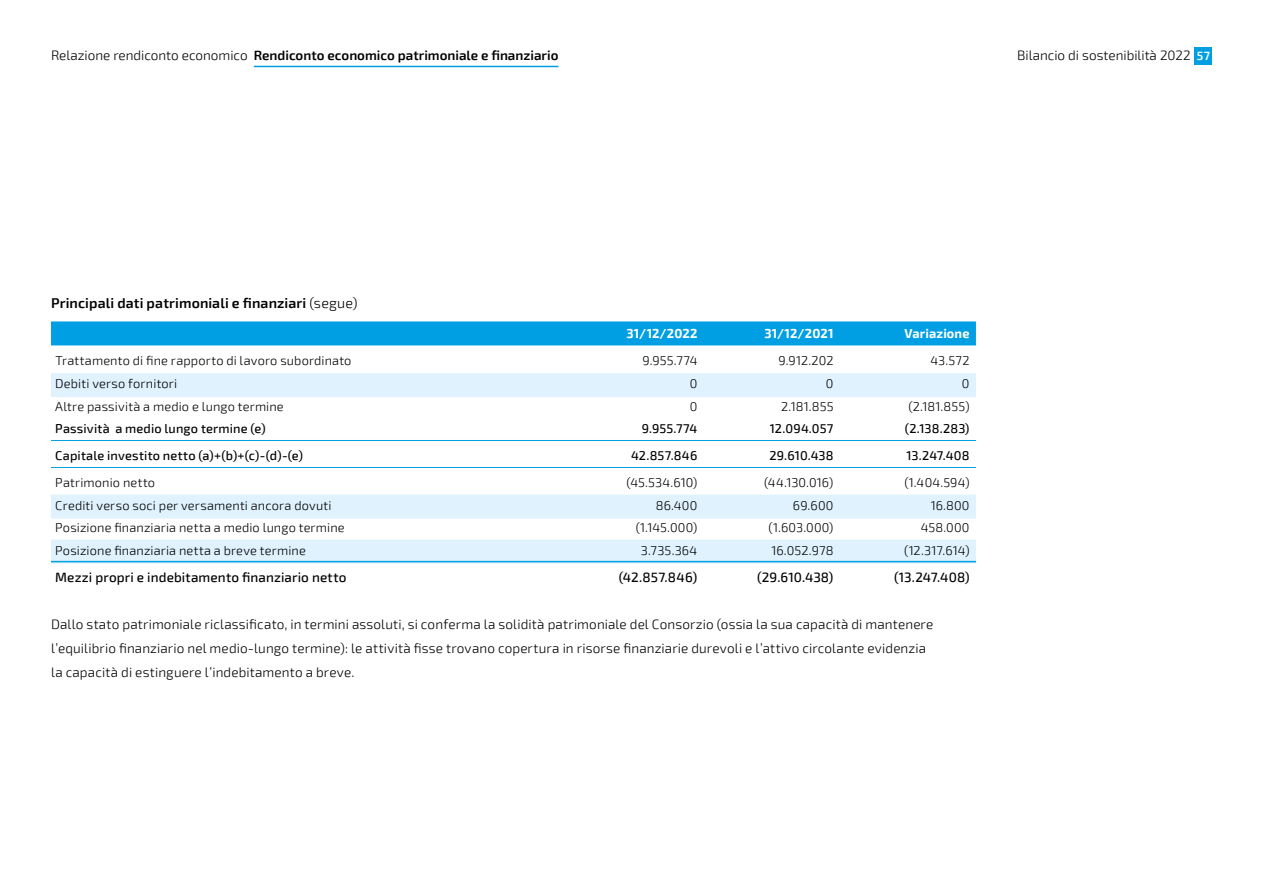
<style>
.page{position:relative;width:1263px;height:893px;background:#fff}
.page>*{position:absolute;margin:0;border:0;box-sizing:border-box;transform-origin:0 0}
.t1{font:600 14.25px "Exo 2";letter-spacing:.01em;color:#000}
.t2{font:300 13.5px/24px "Exo 2";letter-spacing:.01em;color:#000}
.t3{font:500 13.5px "Exo 2";letter-spacing:.01em;color:#000}
.t4{font:600 13.5px "Exo 2";color:#000}
.t5{font:300 12.75px "Exo 2";letter-spacing:.015em;color:#000}
.t6{font:500 12.75px "Exo 2";letter-spacing:.015em;color:#000}
.t7{font:700 12.75px "Exo 2";letter-spacing:.01em;color:#fff}
.s1{font-weight:300}
.s2{font-weight:600;font-size:12px;color:#fff}
</style>
<div class="page">
<div style="left:1195px;top:47px;width:17px;height:17px;background:#009fe3"></div>
<hr style="left:254px;top:66px;width:304px;height:1px;background:#009fe3">
<div style="left:51px;top:321px;width:925px;height:24px;background:#009fe3"></div>
<div style="left:51px;top:373px;width:925px;height:24px;background:#dff2fd"></div>
<hr style="left:51px;top:440px;width:925px;height:1px;background:#009fe3">
<hr style="left:51px;top:467px;width:925px;height:1px;background:#009fe3">
<div style="left:51px;top:495px;width:925px;height:24px;background:#dff2fd"></div>
<div style="left:51px;top:540px;width:925px;height:24px;background:#dff2fd"></div>
<hr style="left:51px;top:561px;width:925px;height:1px;background:#009fe3">
<p class="t4" style="left:51px;top:48px;width:509px"><span class="s1">Relazione rendiconto economico</span> Rendiconto economico patrimoniale e finanziario</p>
<p class="t2" style="left:1017px;top:44px;width:194px">Bilancio di sostenibilità 2022 <span class="s2">57</span></p>
<p class="t1" style="left:51px;top:294px;width:308px">Principali dati patrimoniali e finanziari <span class="s1">(segue)</span></p>
<p class="t7" style="left:626px;top:326px;width:72px">31/12/2022</p>
<p class="t7" style="left:764px;top:326px;width:71px">31/12/2021</p>
<p class="t7" style="left:904px;top:326px;width:67px">Variazione</p>
<p class="t5" style="left:56px;top:354px;width:297px">Trattamento di fine rapporto di lavoro subordinato</p>
<p class="t5" style="left:642px;top:354px;width:56px">9.955.774</p>
<p class="t5" style="left:778px;top:354px;width:57px">9.912.202</p>
<p class="t5" style="left:930px;top:354px;width:41px">43.572</p>
<p class="t5" style="left:55px;top:376px;width:124px">Debiti verso fornitori</p>
<p class="t5" style="left:690px;top:376px;width:9px">0</p>
<p class="t5" style="left:826px;top:376px;width:9px">0</p>
<p class="t5" style="left:962px;top:376px;width:9px">0</p>
<p class="t5" style="left:55px;top:399px;width:230px">Altre passività a medio e lungo termine</p>
<p class="t5" style="left:690px;top:399px;width:9px">0</p>
<p class="t5" style="left:781px;top:399px;width:54px">2.181.855</p>
<p class="t5" style="left:908px;top:399px;width:63px">(2.181.855)</p>
<p class="t6" style="left:55px;top:421px;width:212px">Passività a medio lungo termine (e)</p>
<p class="t6" style="left:642px;top:421px;width:57px">9.955.774</p>
<p class="t6" style="left:770px;top:421px;width:65px">12.094.057</p>
<p class="t6" style="left:905px;top:421px;width:66px">(2.138.283)</p>
<p class="t6" style="left:55px;top:448px;width:249px">Capitale investito netto (a)+(b)+(c)-(d)-(e)</p>
<p class="t6" style="left:631px;top:448px;width:68px">42.857.846</p>
<p class="t6" style="left:769px;top:448px;width:65px">29.610.438</p>
<p class="t6" style="left:906px;top:448px;width:65px">13.247.408</p>
<p class="t5" style="left:55px;top:475px;width:101px">Patrimonio netto</p>
<p class="t5" style="left:627px;top:475px;width:72px">(45.534.610)</p>
<p class="t5" style="left:764px;top:475px;width:71px">(44.130.016)</p>
<p class="t5" style="left:904px;top:475px;width:67px">(1.404.594)</p>
<p class="t5" style="left:55px;top:498px;width:278px">Crediti verso soci per versamenti ancora dovuti</p>
<p class="t5" style="left:656px;top:498px;width:43px">86.400</p>
<p class="t5" style="left:793px;top:498px;width:42px">69.600</p>
<p class="t5" style="left:931px;top:498px;width:40px">16.800</p>
<p class="t5" style="left:55px;top:520px;width:291px">Posizione finanziaria netta a medio lungo termine</p>
<p class="t5" style="left:636px;top:520px;width:63px">(1.145.000)</p>
<p class="t5" style="left:769px;top:520px;width:66px">(1.603.000)</p>
<p class="t5" style="left:921px;top:520px;width:50px">458.000</p>
<p class="t5" style="left:55px;top:543px;width:252px">Posizione finanziaria netta a breve termine</p>
<p class="t5" style="left:641px;top:543px;width:58px">3.735.364</p>
<p class="t5" style="left:771px;top:543px;width:64px">16.052.978</p>
<p class="t5" style="left:904px;top:543px;width:67px">(12.317.614)</p>
<p class="t3" style="left:55px;top:569px;width:293px">Mezzi propri e indebitamento finanziario netto</p>
<p class="t3" style="left:619px;top:569px;width:80px">(42.857.846)</p>
<p class="t3" style="left:757px;top:569px;width:78px">(29.610.438)</p>
<p class="t3" style="left:894px;top:569px;width:77px">(13.247.408)</p>
<p class="t2" style="left:51px;top:613px;width:884px">Dallo stato patrimoniale riclassificato, in termini assoluti, si conferma la solidità patrimoniale del Consorzio (ossia la sua capacità di mantenere l’equilibrio finanziario nel medio-lungo termine): le attività fisse trovano copertura in risorse finanziarie durevoli e l’attivo circolante evidenzia la capacità di estinguere l’indebitamento a breve.</p>
</div>
